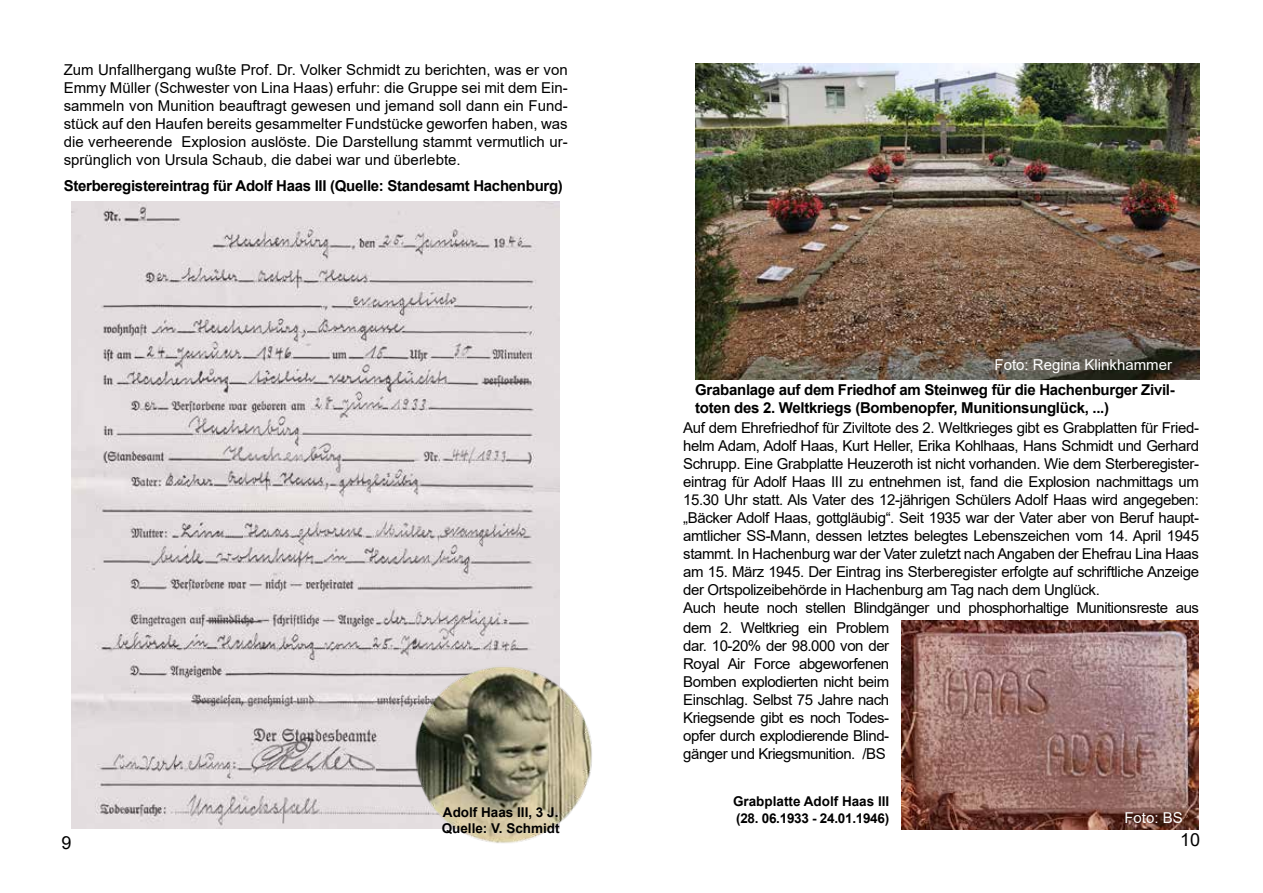
<style>
.page{position:relative;width:1263px;height:893px;background:#fff}
.page>*{position:absolute;margin:0;border:0;box-sizing:border-box;transform-origin:0 0}
.t1{font:18px "Arial";color:#000}
.t2{font:15px/18px "Arial";letter-spacing:-.025em;color:#000;text-align:justify}
.t3{font:700 15px/18px "Arial";letter-spacing:-.02em;color:#000}
.t4{font:15px "Arial";color:#fff}
.t5{font:700 13.5px/16.2px "Arial";color:#000}
</style>
<div class="page">
<img style="left:901px;top:621px;width:298px;height:209px">
<img style="left:71px;top:202px;width:488px;height:627px">
<img style="left:695px;top:64px;width:504px;height:316px">
<img style="left:409px;top:656px;width:183px;height:187px">
<p class="t2" style="left:64px;top:60px;width:505px">Zum Unfallhergang wußte Prof. Dr. Volker Schmidt zu berichten, was er von Emmy Müller (Schwester von Lina Haas) erfuhr: die Gruppe sei mit dem Ein&shy;sammeln von Munition beauftragt gewesen und jemand soll dann ein Fund&shy;stück auf den Haufen bereits gesammelter Fundstücke geworfen haben, was die verheerende Explosion auslöste. Die Darstellung stammt vermutlich ur&shy;sprünglich von Ursula Schaub, die dabei war und überlebte.</p>
<p class="t3" style="left:64px;top:176px;width:501px">Sterberegistereintrag für Adolf Haas III (Quelle: Standesamt Hachenburg)</p>
<p class="t4" style="left:994px;top:354px;width:179px">Foto: Regina Klinkhammer</p>
<p class="t3" style="left:695px;top:381px;width:481px">Grabanlage auf dem Friedhof am Steinweg für die Hachenburger Zivil&shy;toten des 2. Weltkriegs (Bombenopfer, Munitionsunglück, ...)</p>
<p class="t2" style="left:683px;top:419px;width:517px;text-align:left">Auf dem Ehrefriedhof für Ziviltote des 2. Weltkrieges gibt es Grabplatten für Fried&shy;helm Adam, Adolf Haas, Kurt Heller, Erika Kohlhaas, Hans Schmidt und Gerhard Schrupp. Eine Grabplatte Heuzeroth ist nicht vorhanden. Wie dem Sterberegister&shy;eintrag für Adolf Haas III zu entnehmen ist, fand die Explosion nachmittags um 15.30 Uhr statt. Als Vater des 12-jährigen Schülers Adolf Haas wird angegeben: „Bäcker Adolf Haas, gottgläubig“. Seit 1935 war der Vater aber von Beruf haupt&shy;amtlicher SS-Mann, dessen letztes belegtes Lebenszeichen vom 14. April 1945 stammt. In Hachenburg war der Vater zuletzt nach Angaben der Ehefrau Lina Haas am 15. März 1945. Der Eintrag ins Sterberegister erfolgte auf schriftliche Anzeige der Ortspolizeibehörde in Hachenburg am Tag nach dem Unglück.<br>Auch heute noch stellen Blindgänger und phosphorhaltige Munitionsreste aus</p>
<p class="t2" style="left:683px;top:618px;width:208px">dem 2. Weltkrieg ein Problem dar. 10-20% der 98.000 von der Royal Air Force abgeworfenen Bomben explodierten nicht beim Einschlag. Selbst 75 Jahre nach Kriegsende gibt es noch Todes&shy;opfer durch explodierende Blind&shy;gänger und Kriegsmunition. /BS</p>
<p class="t5" style="left:733px;top:794px;width:158px">Grabplatte Adolf Haas III (28. 06.1933 - 24.01.1946)</p>
<p class="t5" style="left:442px;top:804px;width:120px">Adolf Haas III, 3 J.<br>Quelle: V. Schmidt</p>
<p class="t4" style="left:1124px;top:807px;width:60px">Foto: BS</p>
<p class="t1" style="left:62px;top:830px;width:12px">9</p>
<p class="t1" style="left:1180px;top:827px;width:22px">10</p>
</div>
